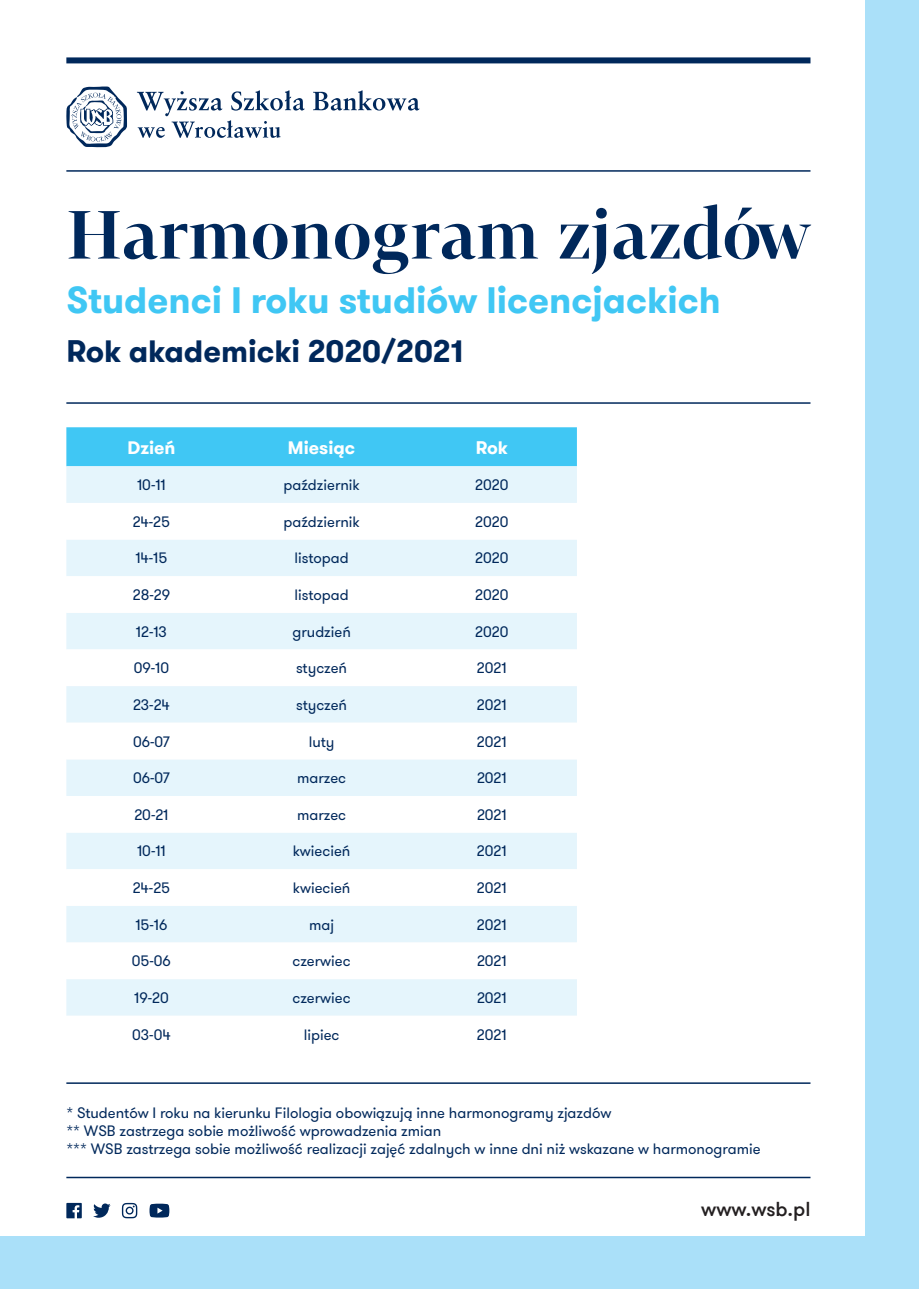
<style>
.page{position:relative;width:919px;height:1289px;background:#fff}
.page>*{position:absolute;margin:0;border:0;box-sizing:border-box;transform-origin:0 0}
.t1{font:600 66.75px "Tabac G1";color:#00285b}
.t2{font:700 36.6px "GT Walsheim Pro";color:#40c7f4}
.t3{font:700 30.75px "GT Walsheim Pro";color:#00285b}
.t4{font:500 20.1px "GT Walsheim Pro";color:#231f20}
.t5{font:700 18px "GT Walsheim Pro";color:#fff}
.t6{font:15px/18px "GT Walsheim Pro";color:#00285b}
</style>
<div class="page">
<div style="left:0;top:0;width:918px;height:1288px;background:#aae0f9"></div>
<div style="left:0;top:0;width:864px;height:1235px;background:#fff"></div>
<hr style="left:66px;top:170px;width:744px;height:2px;background:#00285b">
<hr style="left:66px;top:402px;width:744px;height:2px;background:#00285b">
<hr style="left:66px;top:1176px;width:744px;height:2px;background:#00285b">
<hr style="left:66px;top:1082px;width:744px;height:1px;background:#00285b">
<div style="left:66px;top:57px;width:744px;height:6px;background:#00285b"></div>
<svg style="left:122px;top:1202px;width:15px;height:16px"></svg>
<svg style="left:93px;top:1203px;width:18px;height:14px"></svg>
<svg style="left:66px;top:1202px;width:16px;height:16px"></svg>
<svg style="left:149px;top:1203px;width:20px;height:14px"></svg>
<div style="left:66px;top:427px;width:511px;height:39px;background:#40c7f4"></div>
<div style="left:66px;top:466px;width:511px;height:37px;background:#e5f5fc"></div>
<svg style="left:66px;top:540px;width:511px;height:476px;fill:#e5f5fc"></svg>
<svg style="left:66px;top:86px;width:61px;height:61px"></svg>
<svg style="left:137px;top:90px;width:282px;height:48px"></svg>
<h1 class="t1" style="left:66px;top:205px;width:745px">Harmonogram zjazdów</h1>
<h2 class="t2" style="left:66px;top:277px;width:655px">Studenci I roku studiów licencjackich</h2>
<h3 class="t3" style="left:66px;top:331px;width:398px">Rok akademicki 2020/2021</h3>
<p class="t5" style="left:127px;top:435px;width:50px">Dzień</p>
<p class="t5" style="left:288px;top:435px;width:69px">Miesiąc</p>
<p class="t5" style="left:475px;top:435px;width:34px">Rok</p>
<p class="t6" style="left:137px;top:476px;width:30px">10-11</p>
<p class="t6" style="left:283px;top:476px;width:78px">październik</p>
<p class="t6" style="left:475px;top:476px;width:35px">2020</p>
<p class="t6" style="left:133px;top:512px;width:39px">24-25</p>
<p class="t6" style="left:283px;top:512px;width:78px">październik</p>
<p class="t6" style="left:475px;top:512px;width:35px">2020</p>
<p class="t6" style="left:135px;top:549px;width:33px">14-15</p>
<p class="t6" style="left:294px;top:549px;width:56px">listopad</p>
<p class="t6" style="left:475px;top:549px;width:35px">2020</p>
<p class="t6" style="left:133px;top:585px;width:39px">28-29</p>
<p class="t6" style="left:294px;top:585px;width:56px">listopad</p>
<p class="t6" style="left:475px;top:585px;width:35px">2020</p>
<p class="t6" style="left:136px;top:622px;width:33px">12-13</p>
<p class="t6" style="left:292px;top:622px;width:60px">grudzień</p>
<p class="t6" style="left:475px;top:622px;width:35px">2020</p>
<p class="t6" style="left:134px;top:659px;width:37px">09-10</p>
<p class="t6" style="left:296px;top:659px;width:52px">styczeń</p>
<p class="t6" style="left:477px;top:659px;width:31px">2021</p>
<p class="t6" style="left:133px;top:695px;width:38px">23-24</p>
<p class="t6" style="left:296px;top:695px;width:52px">styczeń</p>
<p class="t6" style="left:477px;top:695px;width:31px">2021</p>
<p class="t6" style="left:133px;top:732px;width:38px">06-07</p>
<p class="t6" style="left:309px;top:732px;width:27px">luty</p>
<p class="t6" style="left:477px;top:732px;width:31px">2021</p>
<p class="t6" style="left:133px;top:768px;width:38px">06-07</p>
<p class="t6" style="left:297px;top:768px;width:51px">marzec</p>
<p class="t6" style="left:477px;top:768px;width:31px">2021</p>
<p class="t6" style="left:134px;top:805px;width:36px">20-21</p>
<p class="t6" style="left:297px;top:805px;width:51px">marzec</p>
<p class="t6" style="left:477px;top:805px;width:31px">2021</p>
<p class="t6" style="left:137px;top:842px;width:30px">10-11</p>
<p class="t6" style="left:293px;top:842px;width:59px">kwiecień</p>
<p class="t6" style="left:477px;top:842px;width:31px">2021</p>
<p class="t6" style="left:133px;top:878px;width:39px">24-25</p>
<p class="t6" style="left:293px;top:878px;width:59px">kwiecień</p>
<p class="t6" style="left:477px;top:878px;width:31px">2021</p>
<p class="t6" style="left:135px;top:915px;width:34px">15-16</p>
<p class="t6" style="left:309px;top:915px;width:26px">maj</p>
<p class="t6" style="left:477px;top:915px;width:31px">2021</p>
<p class="t6" style="left:132px;top:951px;width:41px">05-06</p>
<p class="t6" style="left:292px;top:951px;width:60px">czerwiec</p>
<p class="t6" style="left:477px;top:951px;width:31px">2021</p>
<p class="t6" style="left:134px;top:988px;width:36px">19-20</p>
<p class="t6" style="left:292px;top:988px;width:60px">czerwiec</p>
<p class="t6" style="left:477px;top:988px;width:31px">2021</p>
<p class="t6" style="left:132px;top:1025px;width:40px">03-04</p>
<p class="t6" style="left:304px;top:1025px;width:37px">lipiec</p>
<p class="t6" style="left:477px;top:1025px;width:31px">2021</p>
<p class="t6" style="left:66px;top:1103px;width:695px">* Studentów I roku na kierunku Filologia obowiązują inne harmonogramy zjazdów<br>** WSB zastrzega sobie możliwość wprowadzenia zmian<br>*** WSB zastrzega sobie możliwość realizacji zajęć zdalnych w inne dni niż wskazane w harmonogramie</p>
<h3 class="t4" style="left:701px;top:1196px;width:111px">www.wsb.pl</h3>
</div>
